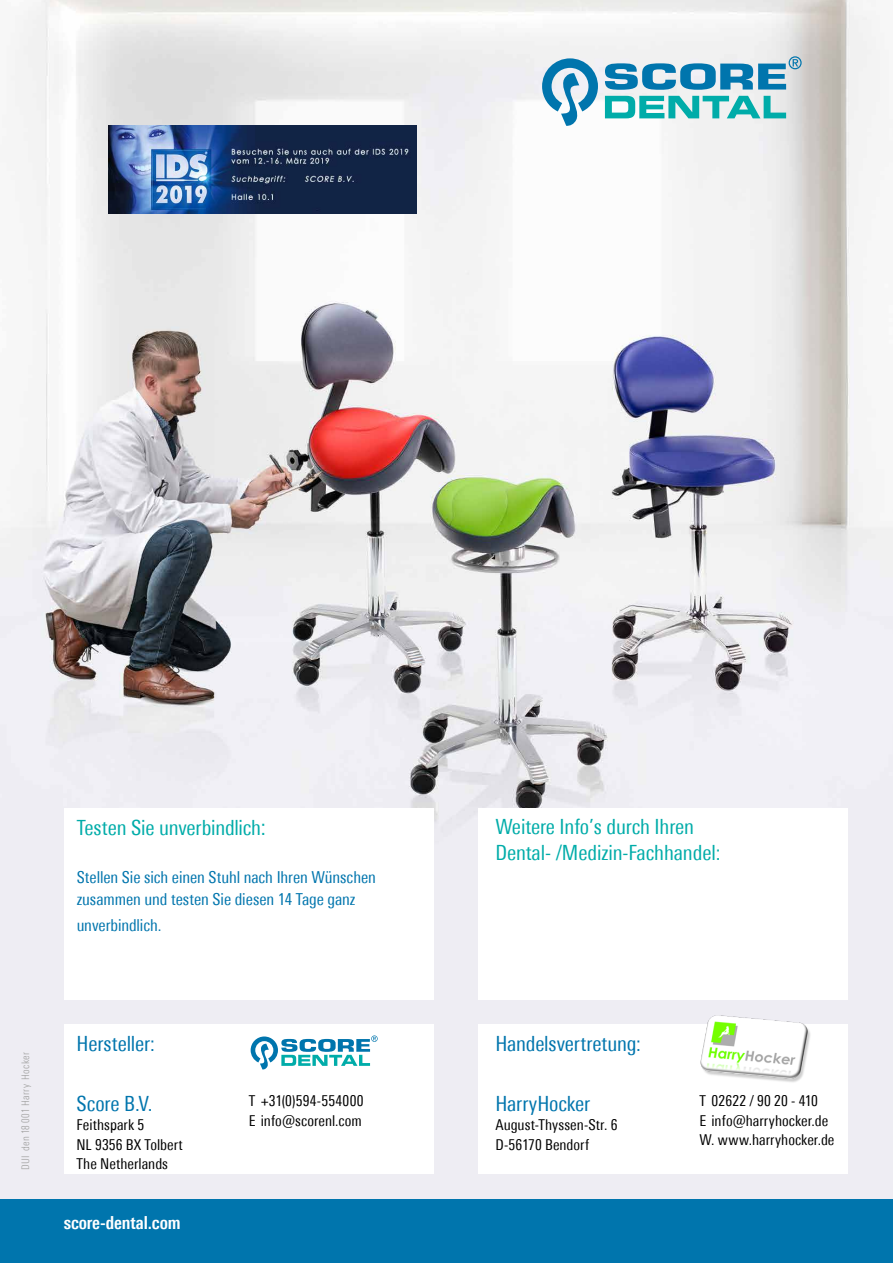
<style>
.page{position:relative;width:893px;height:1263px;background:#fff}
.page>*{position:absolute;margin:0;border:0;box-sizing:border-box;transform-origin:0 0}
.t1{font:condensed 21px/25.2px "Univers Next Pro";letter-spacing:-.005em;color:#00aca9}
.t2{font:condensed 21px "Univers Next Pro";letter-spacing:-.01em;color:#0075ad}
.t3{font:700 condensed 18px "Univers Next Pro";letter-spacing:-.005em;color:#fff}
.t4{font:condensed 16.5px/22.5px "Univers Next Pro";letter-spacing:-.005em;color:#0075ad}
.t5{font:condensed 15px/19.5px "Univers Next Pro";letter-spacing:.005em;color:#000}
.t6{font:300 condensed 10.5px "Univers Next Pro";letter-spacing:.02em;color:#9d9d9c}
.s1{font-size:22.5px}
</style>
<div class="page">
<img style="left:0;top:0;width:893px;height:1199px">
<div style="left:0;top:1199px;width:893px;height:64px;background:#0075ad"></div>
<div style="left:64px;top:1025px;width:370px;height:149px;background:#fff"></div>
<div style="left:64px;top:808px;width:370px;height:191px;background:#fff"></div>
<svg style="left:605px;top:96px;width:181px;height:22px"></svg>
<svg style="left:542px;top:58px;width:56px;height:68px"></svg>
<svg style="left:605px;top:56px;width:197px;height:34px"></svg>
<div style="left:478px;top:1025px;width:370px;height:149px;background:#fff"></div>
<div style="left:478px;top:808px;width:370px;height:191px;background:#fff"></div>
<img style="left:694px;top:1016px;width:120px;height:66px">
<svg style="left:251px;top:1035px;width:127px;height:34px"></svg>
<img style="left:108px;top:126px;width:309px;height:87px">
<h1 class="t1" style="left:77px;top:815px;width:191px">Testen Sie unverbindlich<span class="s1">:</span></h1>
<p class="t4" style="left:77px;top:865px;width:301px">Stellen Sie sich einen Stuhl nach Ihren Wünschen zusammen und testen Sie diesen 14 Tage ganz</p>
<p class="t4" style="left:77px;top:913px;width:86px">unverbindlich.</p>
<h1 class="t1" style="left:495px;top:814px;width:227px">Weitere Info’s durch Ihren<br>Dental- /Medizin-Fachhandel:</h1>
<p class="t6" style="left:19px;top:1170px;width:119px;rotate:-90deg">DUI den 18 001 Harry Hocker</p>
<h1 class="t2" style="left:77px;top:1031px;width:80px">Hersteller:</h1>
<h1 class="t2" style="left:495px;top:1031px;width:147px">Handelsvertretung:</h1>
<h1 class="t2" style="left:77px;top:1091px;width:77px">Score B.V.</h1>
<p class="t5" style="left:77px;top:1115px;width:108px">Feithspark 5<br>NL 9356 BX Tolbert<br>The Netherlands</p>
<p class="t3" style="left:64px;top:1212px;width:118px">score-dental.com</p>
<p class="t5" style="left:249px;top:1091px;width:116px">T +31(0)594-554000<br>E info@scorenl.com</p>
<h1 class="t2" style="left:495px;top:1091px;width:96px">HarryHocker</h1>
<p class="t5" style="left:495px;top:1115px;width:124px">August-Thyssen-Str. 6<br>D-56170 Bendorf</p>
<p class="t5" style="left:699px;top:1091px;width:136px">T 02622 / 90 20 - 410<br>E info@harryhocker.de<br>W. www.harryhocker.de</p>
</div>
